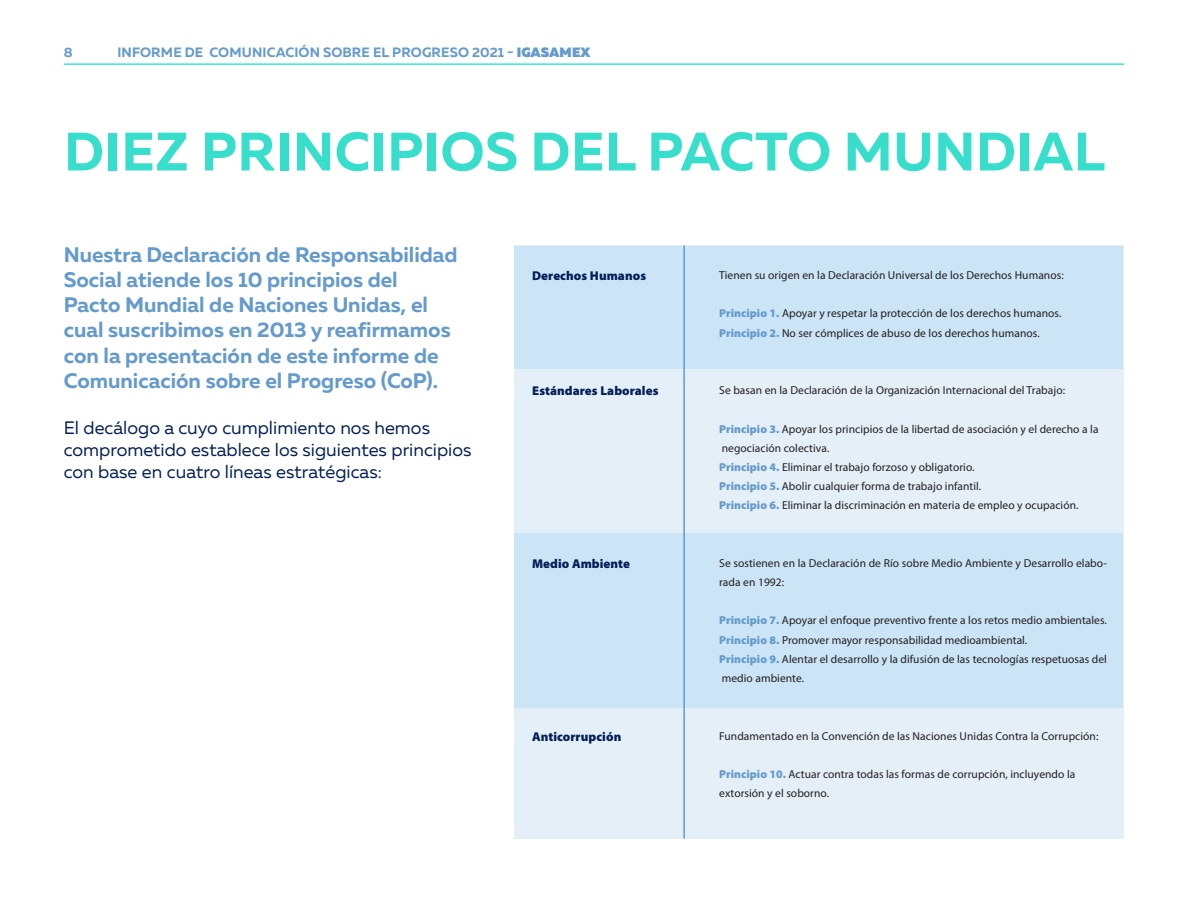
<style>
.page{position:relative;width:1188px;height:918px;background:#fff}
.page>*{position:absolute;margin:0;border:0;box-sizing:border-box;transform-origin:0 0}
.t1{font:700 54px "Muller";letter-spacing:.01em;color:#37decc}
.t2{font:700 21px/25.2px "Muller";color:#649acc}
.t3{font:18px/21.6px "Muller";color:#021f58}
.t4{font:700 13.5px "Muller";letter-spacing:.01em;color:#649acc}
.t5{font:900 12.75px "Myriad Pro";letter-spacing:.005em;color:#021f58}
.t6{font:11.55px/19.2px "Myriad Pro";letter-spacing:.005em;color:#231f20}
.s1{font-weight:900}
.s2{font-weight:900;color:#649acc}
</style>
<div class="page">
<hr style="left:64px;top:63px;width:1060px;height:2px;background:#37e8db">
<div style="left:514px;top:245px;width:610px;height:594px;background:#e4eff8"></div>
<div style="left:514px;top:533px;width:609px;height:175px;background:#cbe4f6"></div>
<div style="left:514px;top:246px;width:609px;height:122px;background:#cbe4f6"></div>
<hr style="left:683px;top:245px;width:2px;height:594px;background:#649acc">
<p class="t4" style="left:64px;top:44px;width:10px">8</p>
<p class="t4" style="left:117px;top:44px;width:475px">INFORME DE COMUNICACIÓN SOBRE EL PROGRESO 2021 - <span class="s1">IGASAMEX</span></p>
<h1 class="t1" style="left:64px;top:118px;width:1043px">DIEZ PRINCIPIOS DEL PACTO MUNDIAL</h1>
<h2 class="t2" style="left:64px;top:242px;width:395px">Nuestra Declaración de Responsabilidad Social atiende los 10 principios del Pacto Mundial de Naciones Unidas, el cual suscribimos en 2013 y reafirmamos con la presentación de este informe de Comunicación sobre el Progreso (CoP).</h2>
<h3 class="t3" style="left:64px;top:417px;width:409px">El decálogo a cuyo cumplimiento nos hemos comprometido establece los siguientes principios con base en cuatro líneas estratégicas:</h3>
<p class="t5" style="left:532px;top:268px;width:115px">Derechos Humanos</p>
<p class="t6" style="left:719px;top:265px;width:346px">Tienen su origen en la Declaración Universal de los Derechos Humanos:</p>
<p class="t6" style="left:719px;top:304px;width:344px"><span class="s2">Principio 1.</span> Apoyar y respetar la protección de los derechos humanos.<br><span class="s2">Principio 2.</span> No ser cómplices de abuso de los derechos humanos.</p>
<p class="t5" style="left:532px;top:384px;width:128px">Estándares Laborales</p>
<p class="t6" style="left:719px;top:381px;width:347px">Se basan en la Declaración de la Organización Internacional del Trabajo:</p>
<p class="t6" style="left:719px;top:419px;width:381px"><span class="s2">Principio 3.</span> Apoyar los principios de la libertad de asociación y el derecho a la negociación colectiva.<br><span class="s2">Principio 4.</span> Eliminar el trabajo forzoso y obligatorio.<br><span class="s2">Principio 5.</span> Abolir cualquier forma de trabajo infantil.<br><span class="s2">Principio 6.</span> Eliminar la discriminación en materia de empleo y ocupación.</p>
<p class="t5" style="left:532px;top:556px;width:99px">Medio Ambiente</p>
<p class="t6" style="left:719px;top:553px;width:389px">Se sostienen en la Declaración de Río sobre Medio Ambiente y Desarrollo elabo&shy;rada en 1992:</p>
<p class="t6" style="left:719px;top:611px;width:389px"><span class="s2">Principio 7.</span> Apoyar el enfoque preventivo frente a los retos medio ambientales.<br><span class="s2">Principio 8.</span> Promover mayor responsabilidad medioambiental.<br><span class="s2">Principio 9.</span> Alentar el desarrollo y la difusión de las tecnologías respetuosas del medio ambiente.</p>
<p class="t5" style="left:532px;top:729px;width:91px">Anticorrupción</p>
<p class="t6" style="left:719px;top:726px;width:381px">Fundamentado en la Convención de las Naciones Unidas Contra la Corrupción:</p>
<p class="t6" style="left:719px;top:764px;width:358px"><span class="s2">Principio 10.</span> Actuar contra todas las formas de corrupción, incluyendo la extorsión y el soborno.</p>
</div>
